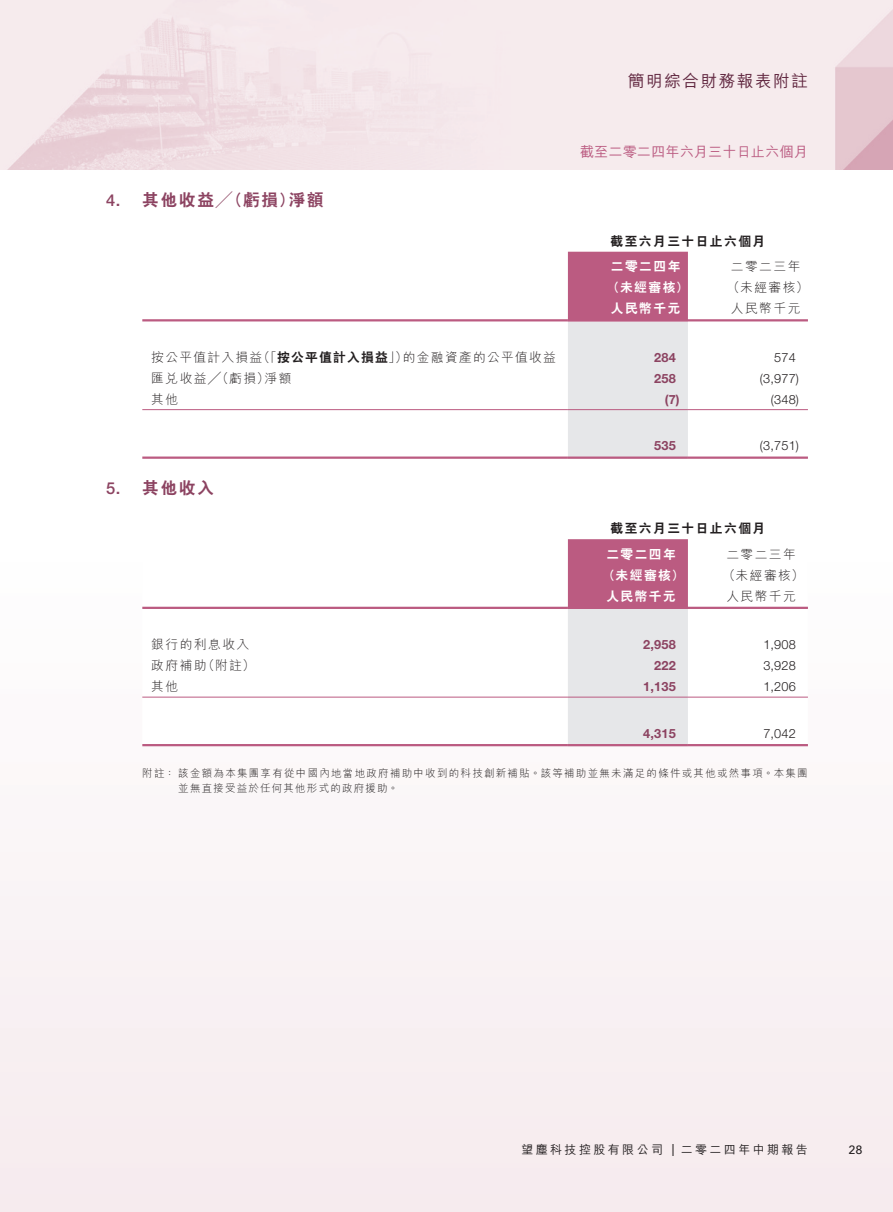
<style>
.page{position:relative;width:893px;height:1212px;background:#fff}
.page>*{position:absolute;margin:0;border:0;box-sizing:border-box;transform-origin:0 0}
._03_H1{font:800 16.5px "C Hei 2 HK";letter-spacing:.115em;color:#8c4361}
.t1{font:500 16.5px "M Hei HK";letter-spacing:.1em;color:#60263f}
._03_H1-2{font:500 16.5px "Helvetica Neue LT Std";color:#8c4361}
.t2{font:500 14.25px "M Hei HK";color:#bb5b81}
._15_Table_Stub{font:300 12.75px "M Hei HK";letter-spacing:.105em;color:#231f20}
._01_Body_Text{font:300 12.75px "Helvetica Neue LT Std";letter-spacing:.015em;color:#231f20}
._01_Body_Text-2{font:300 12.75px "M Hei HK";letter-spacing:.115em;color:#231f20}
._01_Body_Text-3{font:800 12.75px "C Hei 2 HK";letter-spacing:.115em;color:#fff}
._01_Body_Text-4{font:700 12.75px "Helvetica Neue LT Std";letter-spacing:.015em;color:#8c4361}
._01_Body_Text-5{font:800 12.75px "C Hei 2 HK";letter-spacing:.115em;color:#231f20}
._15_Table_Stub-2{font:800 12.75px "C Hei 2 HK";letter-spacing:.1em;color:#231f20}
.t3{font:500 12px "M Hei HK";letter-spacing:.2em;color:#231f20}
.t4{font:500 12px "Avenir Next";color:#231f20}
._02_Note_Text{font:300 10.5px/15px "M Hei HK";letter-spacing:.12em;color:#231f20}
.s1{font-family:"M Hei HK";font-weight:300}
</style>
<div class="page">
<div style="left:0;top:468px;width:893px;height:744px;background:#f9f3f5"></div>
<img style="left:0;top:0;width:893px;height:169px">
<svg style="left:142px;top:251px;width:666px;height:160px"></svg>
<svg style="left:568px;top:252px;width:120px;height:204px;background:#d7b7c5"></svg>
<hr style="left:142px;top:319px;width:426px;height:2px;background:#bb5b81">
<hr style="left:568px;top:319px;width:120px;height:2px;background:#bb5b81">
<hr style="left:688px;top:319px;width:120px;height:2px;background:#bb5b81">
<hr style="left:142px;top:409px;width:426px;height:1px;background:#bb5b81">
<hr style="left:568px;top:409px;width:120px;height:1px;background:#bb5b81">
<hr style="left:688px;top:409px;width:120px;height:1px;background:#bb5b81">
<hr style="left:142px;top:456px;width:426px;height:3px;background:#bb5b81">
<hr style="left:568px;top:456px;width:120px;height:3px;background:#bb5b81">
<hr style="left:688px;top:456px;width:120px;height:3px;background:#bb5b81">
<div style="left:142px;top:514px;width:666px;height:230px;background:#fff"></div>
<svg style="left:568px;top:539px;width:120px;height:205px;background:#d7b7c5"></svg>
<hr style="left:142px;top:607px;width:426px;height:2px;background:#bb5b81">
<hr style="left:568px;top:607px;width:120px;height:2px;background:#bb5b81">
<hr style="left:688px;top:607px;width:120px;height:2px;background:#bb5b81">
<hr style="left:142px;top:697px;width:426px;height:1px;background:#bb5b81">
<hr style="left:568px;top:697px;width:120px;height:1px;background:#bb5b81">
<hr style="left:688px;top:697px;width:120px;height:1px;background:#bb5b81">
<hr style="left:142px;top:744px;width:426px;height:2px;background:#bb5b81">
<hr style="left:568px;top:744px;width:120px;height:2px;background:#bb5b81">
<hr style="left:688px;top:744px;width:120px;height:2px;background:#bb5b81">
<p class="_03_H1-2" style="left:106px;top:190px;width:15px">4.</p>
<p class="_03_H1-2" style="left:106px;top:478px;width:15px">5.</p>
<h1 class="t1" style="left:628px;top:69px;width:181px">簡明綜合財務報表附註</h1>
<h2 class="t2" style="left:580px;top:142px;width:230px">截至二零二四年六月三十日止六個月</h2>
<p class="_03_H1" style="left:142px;top:189px;width:154px">其他收益╱（虧損）</p>
<p class="_03_H1" style="left:289px;top:189px;width:36px">淨額</p>
<p class="_01_Body_Text-5" style="left:610px;top:232px;width:156px">截至六月三十日止六個月</p>
<p class="_01_Body_Text-2" style="left:731px;top:257px;width:71px">二零二三年</p>
<p class="_01_Body_Text-3" style="left:611px;top:258px;width:71px">二零二四年</p>
<p class="_01_Body_Text-3" style="left:607px;top:279px;width:83px">（未經審核）</p>
<p class="_01_Body_Text-2" style="left:727px;top:278px;width:83px">（未經審核(</p>
<p class="_01_Body_Text-3" style="left:611px;top:300px;width:71px">人民幣千元</p>
<p class="_01_Body_Text-2" style="left:731px;top:299px;width:71px">人民幣千元</p>
<p class="_15_Table_Stub-2" style="left:258px;top:349px;width:151px"><span class="s1">（「</span>按公平值計入損益<span class="s1">」）</span></p>
<p class="_15_Table_Stub" style="left:151px;top:348px;width:112px">按公平值計入損益</p>
<p class="_15_Table_Stub" style="left:403px;top:348px;width:154px">的金融資產的公平值收益</p>
<p class="_01_Body_Text-4" style="left:654px;top:349px;width:23px">284</p>
<p class="_01_Body_Text" style="left:774px;top:349px;width:23px">574</p>
<p class="_15_Table_Stub" style="left:151px;top:369px;width:119px">匯兌收益╱（虧損）</p>
<p class="_15_Table_Stub" style="left:264px;top:369px;width:28px">淨額</p>
<p class="_01_Body_Text-4" style="left:654px;top:370px;width:23px">258</p>
<p class="_01_Body_Text" style="left:760px;top:370px;width:41px">)3,977(</p>
<p class="_15_Table_Stub" style="left:151px;top:390px;width:28px">其他</p>
<p class="_01_Body_Text-4" style="left:665px;top:391px;width:16px">(7)</p>
<p class="_01_Body_Text" style="left:771px;top:391px;width:30px">)348(</p>
<p class="_01_Body_Text-4" style="left:654px;top:438px;width:23px">535</p>
<p class="_01_Body_Text" style="left:760px;top:438px;width:41px">)3,751(</p>
<p class="_03_H1" style="left:142px;top:476px;width:73px">其他收入</p>
<p class="_01_Body_Text-5" style="left:610px;top:520px;width:156px">截至六月三十日止六個月</p>
<p class="_01_Body_Text-2" style="left:726px;top:545px;width:71px">二零二三年</p>
<p class="_01_Body_Text-3" style="left:606px;top:545px;width:71px">二零二四年</p>
<p class="_01_Body_Text-3" style="left:603px;top:566px;width:83px">（未經審核）</p>
<p class="_01_Body_Text-2" style="left:723px;top:566px;width:83px">（未經審核(</p>
<p class="_01_Body_Text-3" style="left:606px;top:587px;width:71px">人民幣千元</p>
<p class="_01_Body_Text-2" style="left:726px;top:587px;width:71px">人民幣千元</p>
<p class="_15_Table_Stub" style="left:151px;top:636px;width:99px">銀行的利息收入</p>
<p class="_01_Body_Text-4" style="left:643px;top:637px;width:34px">2,958</p>
<p class="_01_Body_Text" style="left:763px;top:637px;width:34px">1,908</p>
<p class="_15_Table_Stub" style="left:202px;top:657px;width:54px">（附註(</p>
<p class="_15_Table_Stub" style="left:151px;top:657px;width:57px">政府補助</p>
<p class="_01_Body_Text-4" style="left:654px;top:658px;width:23px">222</p>
<p class="_01_Body_Text" style="left:763px;top:658px;width:34px">3,928</p>
<p class="_15_Table_Stub" style="left:151px;top:678px;width:28px">其他</p>
<p class="_01_Body_Text-4" style="left:643px;top:679px;width:34px">1,135</p>
<p class="_01_Body_Text" style="left:763px;top:679px;width:34px">1,206</p>
<p class="_01_Body_Text-4" style="left:643px;top:725px;width:34px">4,315</p>
<p class="_02_Note_Text" style="left:178px;top:765px;width:631px;text-indent:-36px">附註：該金額為本集團享有從中國內地當地政府補助中收到的科技創新補貼。該等補助並無未滿足的條件或其他或然事項。本集團並無直接受益於任何其他形式的政府援助。</p>
<p class="_01_Body_Text" style="left:763px;top:725px;width:34px">7,042</p>
<p class="t3" style="left:521px;top:1141px;width:143px">望塵科技控股有限公司</p>
<p class="t4" style="left:672px;top:1138px;width:4px">|</p>
<p class="t3" style="left:681px;top:1141px;width:129px">二零二四年中期報告</p>
<p class="t4" style="left:848px;top:1139px;width:16px">28</p>
</div>
